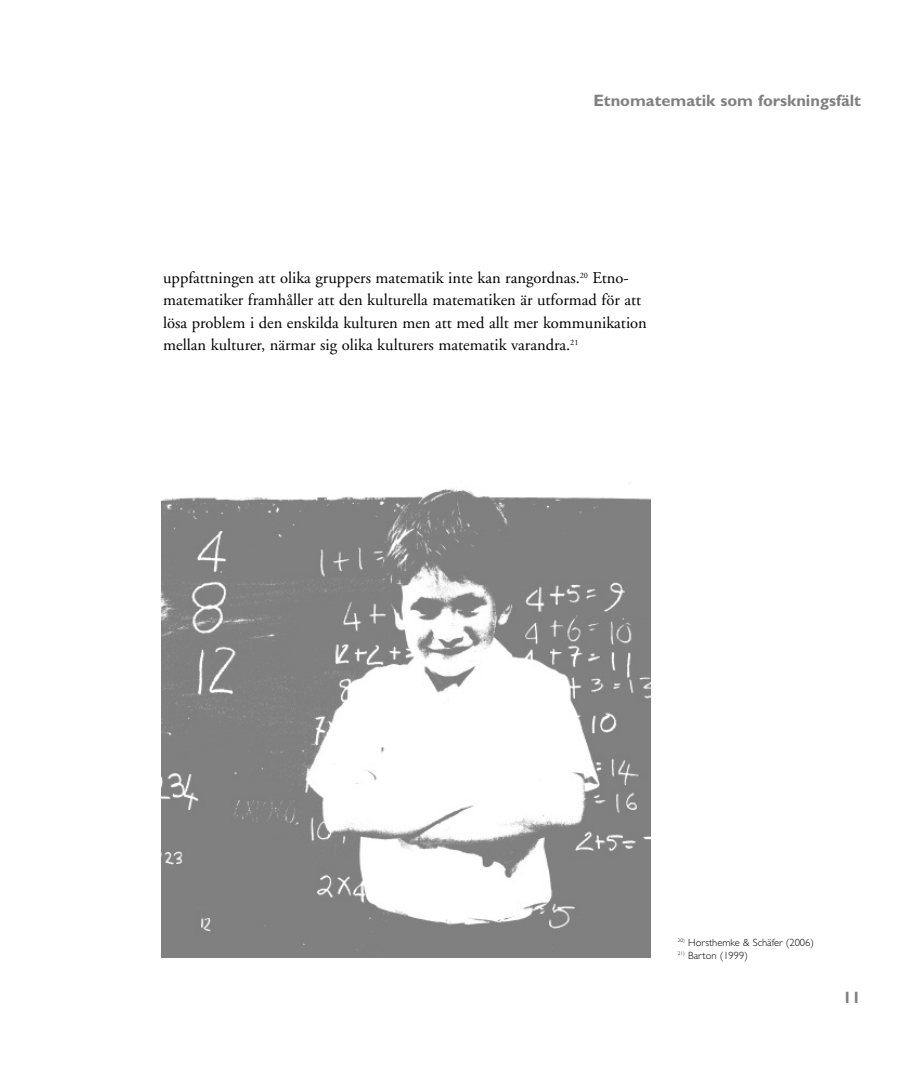
<style>
.page{position:relative;width:919px;height:1089px;background:#fff}
.page>*{position:absolute;margin:0;border:0;box-sizing:border-box;transform-origin:0 0}
.t1{font:16.5px/22.5px "Adobe Garamond";color:#000}
.t2{font:700 16.5px "Gill Sans";color:#808080}
.t3{font:300 10.5px "Gill Sans";color:#000}
</style>
<div class="page">
<img style="left:162px;top:488px;width:489px;height:469px">
<p class="t2" style="left:593px;top:94px;width:269px">Etnomatematik som forskningsfält</p>
<p class="t1" style="left:163px;top:268px;width:485px">uppfattningen att olika gruppers matematik inte kan rangordnas.<sup>20</sup> Etno&shy;matematiker framhåller att den kulturella matematiken är utformad för att lösa problem i den enskilda kulturen men att med allt mer kommunikation mellan kulturer, närmar sig olika kulturers matematik varandra.<sup>21</sup></p>
<p class="t3" style="left:678px;top:936px;width:137px"><sup>20)</sup> Horsthemke &amp; Schäfer (2006)</p>
<p class="t3" style="left:678px;top:948px;width:71px"><sup>21)</sup> Barton (1999)</p>
<p class="t2" style="left:842px;top:991px;width:20px">11</p>
</div>
